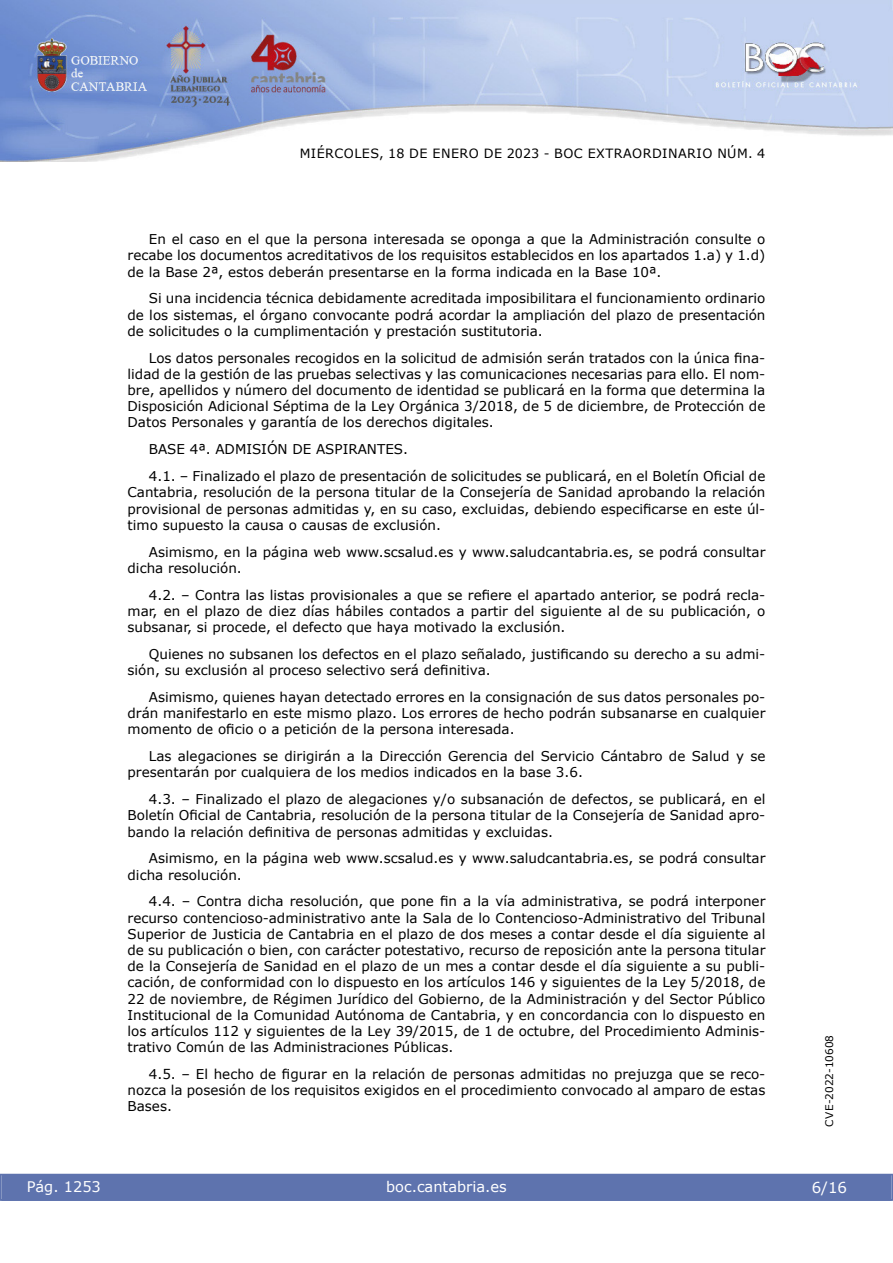
<style>
.page{position:relative;width:893px;height:1263px;background:#fff}
.page>*{position:absolute;margin:0;border:0;box-sizing:border-box;transform-origin:0 0}
.t1{font:15px "Verdana 2";color:#fff}
.t2{font:14.55px "Verdana 2";color:#fff}
.inicio_de_parrafo{font:13.5px/16.2px "Verdana 2";color:#000;text-align:justify}
.inicio_de_parrafo-2{font:13.5px/16.2px "Verdana";color:#000;text-align:justify}
.t3{font:12.75px "Verdana 2";letter-spacing:.035em;color:#000}
.t4{font:10.5px "Verdana 2";color:#000}
.s1{font-family:"Verdana"}
.s2{font-family:"Verdana 2"}
</style>
<div class="page">
<img style="left:0;top:0;width:893px;height:161px">
<div style="left:1px;top:1174px;width:890px;height:27px;background:#5e73ae"></div>
<p class="t3" style="left:300px;top:144px;width:467px">MIÉRCOLES, 18 DE ENERO DE 2023 - BOC EXTRAORDINARIO NÚM. 4</p>
<p class="inicio_de_parrafo" style="left:128px;top:231px;width:639px;text-indent:21px">En el caso en el que la persona interesada se oponga a que la Administración consulte o recabe los documentos acreditativos de los requisitos establecidos en los apartados 1.a) y 1.d) de la Base 2ª, estos deberán presentarse en la forma indicada en la Base 10ª.</p>
<p class="inicio_de_parrafo" style="left:128px;top:290px;width:639px;text-indent:21px">Si una incidencia técnica debidamente acreditada imposibilitara el funcionamiento ordinario de los sistemas, el órgano convocante podrá acordar la ampliación del plazo de presentación de solicitudes o la cumplimentación y prestación sustitutoria.</p>
<p class="inicio_de_parrafo" style="left:128px;top:349px;width:639px;text-indent:21px"><span class="s1">Los datos personales recogidos en la solicitud de admisión serán tratados con la única fina&shy;</span>lidad de la gestión de las pruebas selectivas y las comunicaciones necesarias para ello. El nom&shy;bre, apellidos y número del documento de identidad se publicará en la forma que determina la Disposición Adicional Séptima de la Ley Orgánica 3/2018, de 5 de diciembre, de Protección de Datos Personales y garantía de los derechos digitales.</p>
<p class="inicio_de_parrafo" style="left:149px;top:441px;width:261px">BASE 4ª. ADMISIÓN DE ASPIRANTES.</p>
<p class="inicio_de_parrafo-2" style="left:128px;top:468px;width:639px;text-indent:21px">4.1. ‒ Finalizado el plazo de presentación de solicitudes se publicará, en el Boletín Oficial de Cantabria, resolución de la persona titular de la Consejería de Sanidad aprobando la relación provisional de personas admitidas y, en su caso, excluidas, debiendo especificarse en este úl&shy;<span class="s2">timo supuesto la causa o causas de exclusión.</span></p>
<p class="inicio_de_parrafo" style="left:128px;top:543px;width:639px;text-indent:21px">Asimismo, en la página web www.scsalud.es y www.saludcantabria.es, se podrá consultar dicha resolución.</p>
<p class="inicio_de_parrafo" style="left:128px;top:586px;width:639px;text-indent:21px"><span class="s1">4.2. ‒ Contra las listas provisionales a que se refiere el apartado anterior, se podrá recla&shy;</span>mar, en el plazo de diez días hábiles contados a partir del siguiente al de su publicación, o subsanar, si procede, el defecto que haya motivado la exclusión.</p>
<p class="inicio_de_parrafo-2" style="left:128px;top:646px;width:639px;text-indent:21px">Quienes no subsanen los defectos en el plazo señalado, justificando su derecho a su admi&shy;sión, su exclusión al proceso selectivo será definitiva.</p>
<p class="inicio_de_parrafo" style="left:128px;top:689px;width:639px;text-indent:21px">Asimismo, quienes hayan detectado errores en la consignación de sus datos personales po&shy;drán manifestarlo en este mismo plazo. Los errores de hecho podrán subsanarse en cualquier <span class="s1">momento de oficio o a petición de la persona interesada.</span></p>
<p class="inicio_de_parrafo" style="left:128px;top:748px;width:639px;text-indent:21px">Las alegaciones se dirigirán a la Dirección Gerencia del Servicio Cántabro de Salud y se presentarán por cualquiera de los medios indicados en la base 3.6.</p>
<p class="inicio_de_parrafo-2" style="left:128px;top:791px;width:639px;text-indent:21px">4.3. ‒ Finalizado el plazo de alegaciones y/o subsanación de defectos, se publicará, en el Boletín Oficial de Cantabria, resolución de la persona titular de la Consejería de Sanidad apro&shy;bando la relación definitiva de personas admitidas y excluidas.</p>
<p class="inicio_de_parrafo" style="left:128px;top:850px;width:639px;text-indent:21px">Asimismo, en la página web www.scsalud.es y www.saludcantabria.es, se podrá consultar dicha resolución.</p>
<p class="inicio_de_parrafo" style="left:128px;top:893px;width:639px;text-indent:21px"><span class="s1">4.4. ‒ Contra dicha resolución, que pone fin a la vía administrativa, se podrá interponer </span>recurso contencioso-administrativo ante la Sala de lo Contencioso-Administrativo del Tribunal Superior de Justicia de Cantabria en el plazo de dos meses a contar desde el día siguiente al de su publicación o bien, con carácter potestativo, recurso de reposición ante la persona titular <span class="s1">de la Consejería de Sanidad en el plazo de un mes a contar desde el día siguiente a su publi&shy;</span>cación, de conformidad con lo dispuesto en los artículos 146 y siguientes de la Ley 5/2018, de 22 de noviembre, de Régimen Jurídico del Gobierno, de la Administración y del Sector Público Institucional de la Comunidad Autónoma de Cantabria, y en concordancia con lo dispuesto en los artículos 112 y siguientes de la Ley 39/2015, de 1 de octubre, del Procedimiento Adminis&shy;trativo Común de las Administraciones Públicas.</p>
<p class="inicio_de_parrafo" style="left:128px;top:1066px;width:639px;text-indent:21px"><span class="s1">4.5. ‒ El hecho de figurar en la relación de personas admitidas no prejuzga que se reco&shy;</span>nozca la posesión de los requisitos exigidos en el procedimiento convocado al amparo de estas Bases.</p>
<p class="t2" style="left:27px;top:1177px;width:76px">Pág. 1253</p>
<p class="t2" style="left:386px;top:1177px;width:122px">boc.cantabria.es</p>
<p class="t4" style="left:822px;top:1126px;width:93px;rotate:-90deg">CVE-2022-10608</p>
<p class="t1" style="left:812px;top:1177px;width:37px">6/16</p>
</div>
